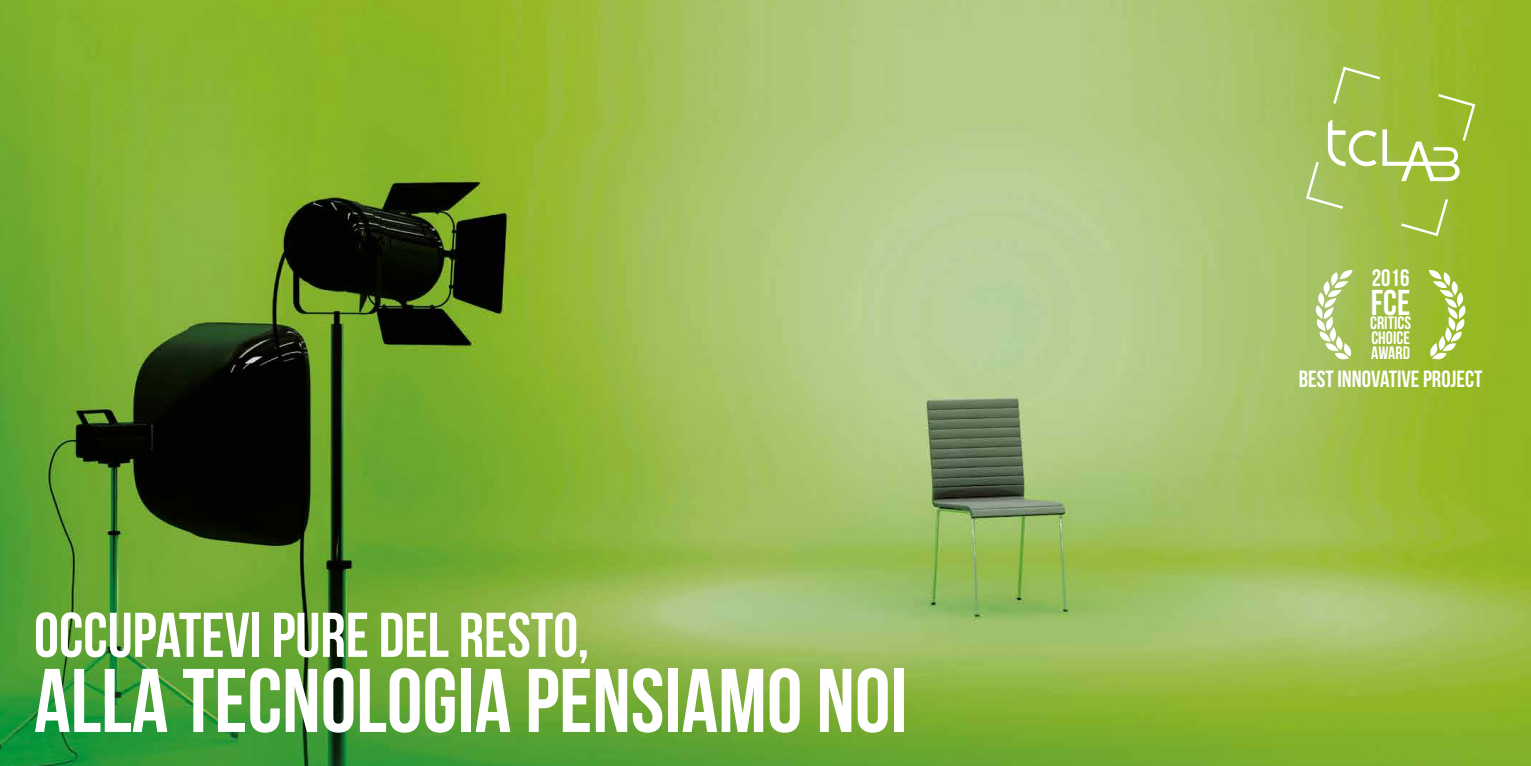
<style>
.page{position:relative;width:1531px;height:766px;background:#fff}
.page>*{position:absolute;margin:0;border:0;box-sizing:border-box;transform-origin:0 0}
.t1{font:700 90px "Bebas Neue";color:#fff}
.t2{font:700 63px "Bebas Neue";color:#fff}
.t3{font:700 35.85px "Bebas Neue";color:#fff}
.t4{font:700 23.7px "Bebas Neue";color:#fff}
.t5{font:700 23.4px "Bebas Neue";color:#fff}
.t6{font:700 17.85px/15px "Bebas Neue";color:#fff;text-align:justify}
</style>
<div class="page">
<img style="left:0;top:0;width:1531px;height:765px">
<svg style="left:1306px;top:67px;width:169px;height:169px;background:#a4c14e"></svg>
<svg style="left:1315px;top:269px;width:37px;height:91px"></svg>
<svg style="left:1428px;top:269px;width:38px;height:91px"></svg>
<p class="t2" style="left:34px;top:600px;width:557px">OCCUPATEVI PURE DEL RESTO,</p>
<p class="t1" style="left:34px;top:651px;width:875px">ALLA TECNOLOGIA PENSIAMO NOI</p>
<p class="t4" style="left:1372px;top:265px;width:39px">2016</p>
<p class="t3" style="left:1371px;top:282px;width:41px">FCE</p>
<p class="t6" style="left:1370px;top:315px;width:42px">CRITICS CHOICE AWARD</p>
<p class="t5" style="left:1298px;top:366px;width:185px">BEST INNOVATIVE PROJECT</p>
</div>
